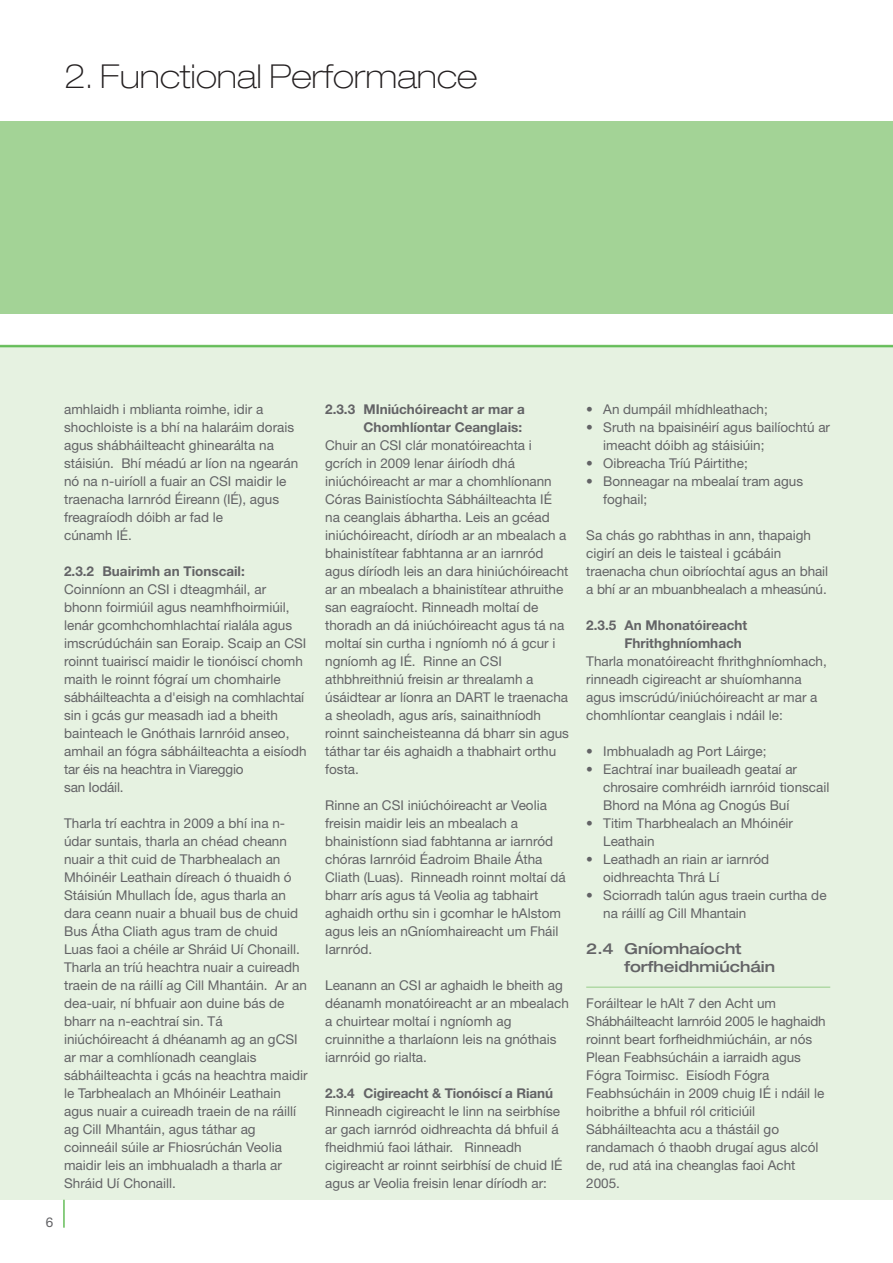
<style>
.page{position:relative;width:893px;height:1263px;background:#fff}
.page>*{position:absolute;margin:0;border:0;box-sizing:border-box;transform-origin:0 0}
.t1{font:100 expanded 33px "Helvetica Neue LT";color:#231f20}
.t2{font:500 expanded 15px/18px "Helvetica Neue LT";color:#636366}
.t3{font:13.5px/18px "Helvetica Neue LT";color:#636366}
.t4{font:700 13.5px/18px "Helvetica Neue LT";color:#636366;text-align:right}
</style>
<div class="page">
<div style="left:0;top:345px;width:892px;height:854px;background:#e6f2e1"></div>
<div style="left:0;top:121px;width:892px;height:193px;background:#a3d396"></div>
<hr style="left:0;top:345px;width:892px;height:2px;background:#65bd59">
<hr style="left:63px;top:1199px;width:2px;height:28px;background:#65bd59">
<hr style="left:586px;top:986px;width:243px;height:1px;background:#95cd87">
<h1 class="t1" style="left:64px;top:64px;width:414px">2. Functional Performance</h1>
<p class="t3" style="left:64px;top:401px;width:235px">amhlaidh i mblianta roimhe, idir a shochloiste is a bhí na halaráim dorais agus shábháilteacht ghinearálta na stáisiún. Bhí méadú ar líon na ngearán nó na n-uiríoll a fuair an CSI maidir le traenacha Iarnród Éireann (IÉ), agus freagraíodh dóibh ar fad le<br>cúnamh IÉ.</p>
<p class="t4" style="left:64px;top:563px;width:182px">2.3.2 Buairimh an Tionscail:</p>
<p class="t3" style="left:64px;top:581px;width:244px">Coinníonn an CSI i dteagmháil, ar bhonn foirmiúil agus neamhfhoirmiúil, lenár gcomhchomhlachtaí rialála agus imscrúdúcháin san Eoraip. Scaip an CSI roinnt tuairiscí maidir le tionóiscí chomh maith le roinnt fógraí um chomhairle sábháilteachta a d'eisigh na comhlachtaí sin i gcás gur measadh iad a bheith bainteach le Gnóthais Iarnróid anseo, amhail an fógra sábháilteachta a eisíodh tar éis na heachtra in Viareggio<br>san Iodáil.</p>
<p class="t3" style="left:64px;top:815px;width:245px">Tharla trí eachtra in 2009 a bhí ina n&shy;údar suntais, tharla an chéad cheann nuair a thit cuid de Tharbhealach an Mhóinéir Leathain díreach ó thuaidh ó Stáisiún Mhullach Íde, agus tharla an dara ceann nuair a bhuail bus de chuid Bus Átha Cliath agus tram de chuid Luas faoi a chéile ar Shráid Uí Chonaill.<br>Tharla an tríú heachtra nuair a cuireadh traein de na ráillí ag Cill Mhantáin. Ar an dea-uair, ní bhfuair aon duine bás de bharr na n-eachtraí sin. Tá iniúchóireacht á dhéanamh ag an gCSI ar mar a comhlíonadh ceanglais sábháilteachta i gcás na heachtra maidir le Tarbhealach an Mhóinéir Leathain agus nuair a cuireadh traein de na ráillí ag Cill Mhantáin, agus táthar ag coinneáil súile ar Fhiosrúchán Veolia maidir leis an imbhualadh a tharla ar Shráid Uí Chonaill.</p>
<p class="t3" style="left:46px;top:1215px;width:9px">6</p>
<p class="t4" style="left:325px;top:401px;width:201px">2.3.3 MIniúchóireacht ar mar a<br>Chomhlíontar Ceanglais:</p>
<p class="t3" style="left:325px;top:437px;width:245px">Chuir an CSI clár monatóireachta i gcrích in 2009 lenar áiríodh dhá iniúchóireacht ar mar a chomhlíonann Córas Bainistíochta Sábháilteachta IÉ na ceanglais ábhartha. Leis an gcéad iniúchóireacht, díríodh ar an mbealach a bhainistítear fabhtanna ar an iarnród agus díríodh leis an dara hiniúchóireacht ar an mbealach a bhainistítear athruithe san eagraíocht. Rinneadh moltaí de thoradh an dá iniúchóireacht agus tá na moltaí sin curtha i ngníomh nó á gcur i ngníomh ag IÉ. Rinne an CSI athbhreithniú freisin ar threalamh a úsáidtear ar líonra an DART le traenacha a sheoladh, agus arís, sainaithníodh roinnt saincheisteanna dá bharr sin agus táthar tar éis aghaidh a thabhairt orthu fosta.</p>
<p class="t3" style="left:325px;top:797px;width:242px">Rinne an CSI iniúchóireacht ar Veolia freisin maidir leis an mbealach a bhainistíonn siad fabhtanna ar iarnród chóras Iarnróid Éadroim Bhaile Átha Cliath (Luas). Rinneadh roinnt moltaí dá bharr arís agus tá Veolia ag tabhairt aghaidh orthu sin i gcomhar le hAlstom agus leis an nGníomhaireacht um Fháil Iarnród.</p>
<p class="t3" style="left:325px;top:977px;width:245px">Leanann an CSI ar aghaidh le bheith ag déanamh monatóireacht ar an mbealach a chuirtear moltaí i ngníomh ag cruinnithe a tharlaíonn leis na gnóthais iarnróid go rialta.</p>
<p class="t4" style="left:325px;top:1085px;width:229px">2.3.4 Cigireacht &amp; Tionóiscí a Rianú</p>
<p class="t3" style="left:325px;top:1103px;width:239px">Rinneadh cigireacht le linn na seirbhíse ar gach iarnród oidhreachta dá bhfuil á fheidhmiú faoi láthair. Rinneadh cigireacht ar roinnt seirbhísí de chuid IÉ agus ar Veolia freisin lenar díríodh ar:</p>
<p class="t3" style="left:586px;top:401px;width:183px">• An dumpáil mhídhleathach;</p>
<p class="t3" style="left:603px;top:419px;width:228px;text-indent:-17px">• Sruth na bpaisinéirí agus bailíochtú ar imeacht dóibh ag stáisiúin;</p>
<p class="t3" style="left:586px;top:455px;width:163px">• Oibreacha Tríú Páirtithe;</p>
<p class="t3" style="left:603px;top:473px;width:201px;text-indent:-17px">• Bonneagar na mbealaí tram agus foghail;</p>
<p class="t3" style="left:586px;top:527px;width:243px">Sa chás go rabhthas in ann, thapaigh cigirí an deis le taisteal i gcábáin traenacha chun oibríochtaí agus an bhail a bhí ar an mbuanbhealach a mheasúnú.</p>
<p class="t4" style="left:624px;top:617px;width:124px;text-align:left;text-indent:-38px">2.3.5 An Mhonatóireacht<br>Fhrithghníomhach</p>
<p class="t3" style="left:586px;top:653px;width:242px">Tharla monatóireacht fhrithghníomhach, rinneadh cigireacht ar shuíomhanna agus imscrúdú/iniúchóireacht ar mar a chomhlíontar ceanglais i ndáil le:</p>
<p class="t3" style="left:586px;top:743px;width:182px">• Imbhualadh ag Port Láirge;</p>
<p class="t3" style="left:603px;top:761px;width:228px;text-indent:-17px">• Eachtraí inar buaileadh geataí ar chrosaire comhréidh iarnróid tionscail<br>Bhord na Móna ag Cnogús Buí</p>
<p class="t3" style="left:603px;top:815px;width:191px;text-indent:-17px">• Titim Tharbhealach an Mhóinéir<br>Leathain</p>
<p class="t3" style="left:603px;top:851px;width:167px;text-indent:-17px">• Leathadh an riain ar iarnród oidhreachta Thrá Lí</p>
<p class="t3" style="left:603px;top:887px;width:225px;text-indent:-17px">• Sciorradh talún agus traein curtha de na ráillí ag Cill Mhantain</p>
<p class="t2" style="left:624px;top:941px;width:152px;text-indent:-38px">2.4 Gníomhaíocht forfheidhmiúcháin</p>
<p class="t3" style="left:586px;top:995px;width:241px">Foráiltear le hAlt 7 den Acht um<br>Shábháilteacht Iarnróid 2005 le haghaidh roinnt beart forfheidhmiúcháin, ar nós<br>Plean Feabhsúcháin a iarraidh agus<br>Fógra Toirmisc. Eisíodh Fógra<br>Feabhsúcháin in 2009 chuig IÉ i ndáil le hoibrithe a bhfuil ról criticiúil<br>Sábháilteachta acu a thástáil go randamach ó thaobh drugaí agus alcól de, rud atá ina cheanglas faoi Acht<br>2005.</p>
</div>
